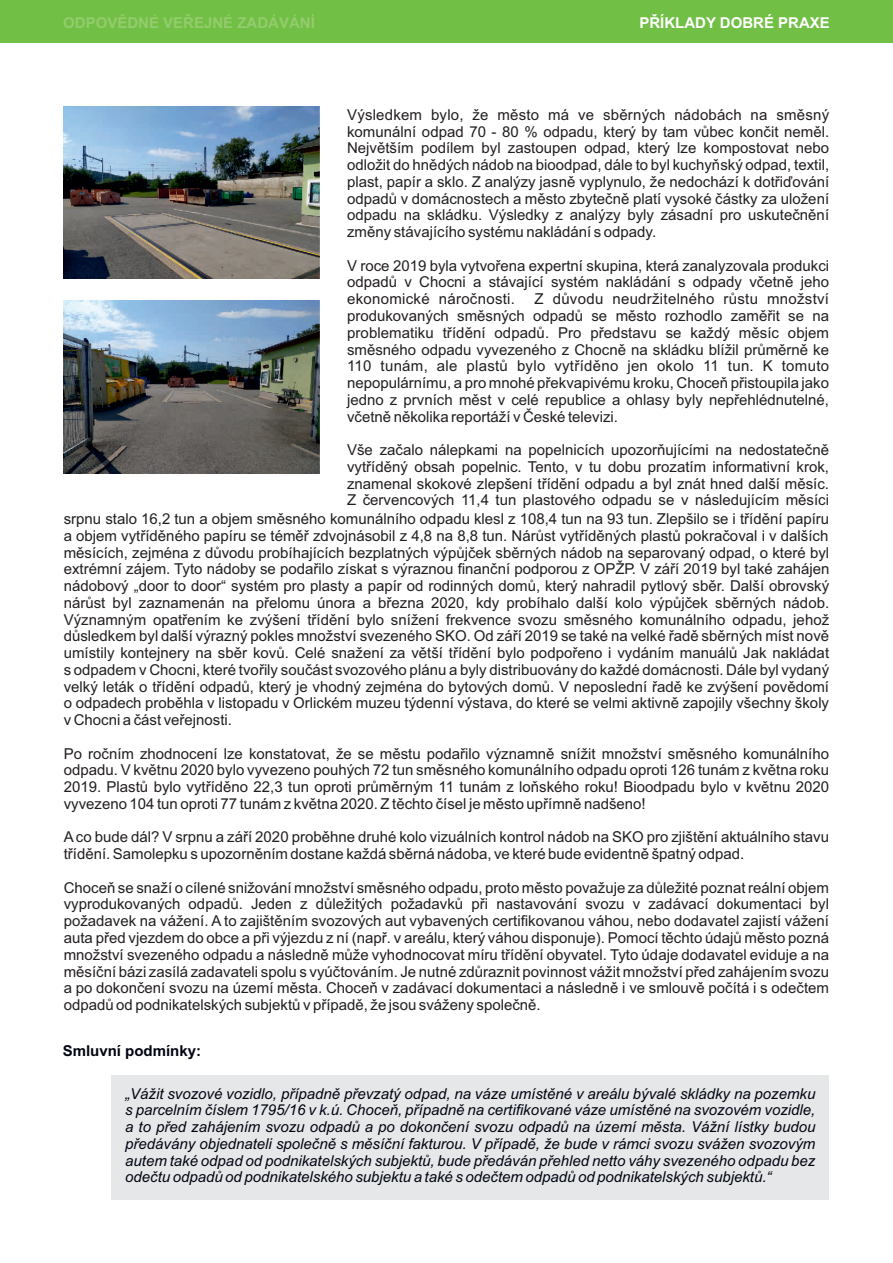
<style>
.page{position:relative;width:893px;height:1263px;background:#fff}
.page>*{position:absolute;margin:0;border:0;box-sizing:border-box;transform-origin:0 0}
.t1{font:15px/16.8px "Arial";color:#231f20;text-align:justify}
.t2{font:italic 15px/16.8px "Arial";color:#000411;text-align:justify}
.t3{font:700 15px "Arial";color:#94cc6e}
.t4{font:700 15px "Arial";color:#fff}
.t5{font:700 15px "Arial";color:#000411}
</style>
<div class="page">
<div style="left:0;top:0;width:893px;height:43px;background:#71bf44"></div>
<div style="left:111px;top:1075px;width:718px;height:124px;background:#e6e7e9"></div>
<img style="left:64px;top:106px;width:255px;height:173px">
<img style="left:64px;top:301px;width:255px;height:172px">
<p class="t3" style="left:63px;top:17px;width:253px">ODPOVĚDNÉ VEŘEJNÉ ZADÁVÁNÍ</p>
<p class="t4" style="left:639px;top:17px;width:192px">PŘÍKLADY DOBRÉ PRAXE</p>
<p class="t1" style="left:347px;top:108px;width:484px">Výsledkem bylo, že město má ve sběrných nádobách na směsný komunální odpad 70 - 80 % odpadu, který by tam vůbec končit neměl.<br>Největším podílem byl zastoupen odpad, který lze kompostovat nebo odložit do hnědých nádob na bioodpad, dále to byl kuchyňský odpad, textil, plast, papír a sklo. Z analýzy jasně vyplynulo, že nedochází k dotřiďování odpadů v domácnostech a město zbytečně platí vysoké částky za uložení odpadu na skládku. Výsledky z analýzy byly zásadní pro uskutečnění změny stávajícího systému nakládání s odpady.</p>
<p class="t1" style="left:347px;top:258px;width:483px">V roce 2019 byla vytvořena expertní skupina, která zanalyzovala produkci odpadů v Chocni a stávající systém nakládání s odpady včetně jeho ekonomické náročnosti.</p>
<p class="t1" style="left:347px;top:292px;width:484px;text-indent:187px">Z důvodu neudržitelného růstu množství produkovaných směsných odpadů se město rozhodlo zaměřit se na problematiku třídění odpadů. Pro představu se každý měsíc objem směsného odpadu vyvezeného z Chocně na skládku blížil průměrně ke 110 tunám, ale plastů bylo vytříděno jen okolo 11 tun. K tomuto nepopulárnímu, a pro mnohé překvapivému kroku, Choceň přistoupila jako jedno z prvních měst v celé republice a ohlasy byly nepřehlédnutelné, včetně několika reportáží v České televizi.</p>
<p class="t1" style="left:347px;top:443px;width:484px">Vše začalo nálepkami na popelnicích upozorňujícími na nedostatečně vytříděný obsah popelnic. Tento, v tu dobu prozatím informativní krok, znamenal skokové zlepšení třídění odpadu a byl znát hned další měsíc.<br>Z červencových 11,4 tun plastového odpadu se v následujícím měsíci</p>
<p class="t1" style="left:64px;top:512px;width:767px">srpnu stalo 16,2 tun a objem směsného komunálního odpadu klesl z 108,4 tun na 93 tun. Zlepšilo se i třídění papíru a objem vytříděného papíru se téměř zdvojnásobil z 4,8 na 8,8 tun. Nárůst vytříděných plastů pokračoval i v dalších měsících, zejména z důvodu probíhajících bezplatných výpůjček sběrných nádob na separovaný odpad, o které byl extrémní zájem. Tyto nádoby se podařilo získat s výraznou finanční podporou z OPŽP. V září 2019 byl také zahájen nádobový „door to door“ systém pro plasty a papír od rodinných domů, který nahradil pytlový sběr. Další obrovský nárůst byl zaznamenán na přelomu února a března 2020, kdy probíhalo další kolo výpůjček sběrných nádob.<br>Významným opatřením ke zvýšení třídění bylo snížení frekvence svozu směsného komunálního odpadu, jehož důsledkem byl další výrazný pokles množství svezeného SKO. Od září 2019 se také na velké řadě sběrných míst nově umístily kontejnery na sběr kovů. Celé snažení za větší třídění bylo podpořeno i vydáním manuálů Jak nakládat s odpadem v Chocni, které tvořily součást svozového plánu a byly distribuovány do každé domácnosti. Dále byl vydaný velký leták o třídění odpadů, který je vhodný zejména do bytových domů. V neposlední řadě ke zvýšení povědomí o odpadech proběhla v listopadu v Orlickém muzeu týdenní výstava, do které se velmi aktivně zapojily všechny školy v Chocni a část veřejnosti.</p>
<p class="t1" style="left:64px;top:746px;width:767px">Po ročním zhodnocení lze konstatovat, že se městu podařilo významně snížit množství směsného komunálního odpadu. V květnu 2020 bylo vyvezeno pouhých 72 tun směsného komunálního odpadu oproti 126 tunám z května roku 2019. Plastů bylo vytříděno 22,3 tun oproti průměrným 11 tunám z loňského roku! Bioodpadu bylo v květnu 2020 vyvezeno 104 tun oproti 77 tunám z května 2020. Z těchto čísel je město upřímně nadšeno!</p>
<p class="t1" style="left:64px;top:830px;width:767px">Aco bude dál? V srpnu a září 2020 proběhne druhé kolo vizuálních kontrol nádob na SKO pro zjištění aktuálního stavu třídění. Samolepku s upozorněním dostane každá sběrná nádoba, ve které bude evidentně špatný odpad.</p>
<p class="t1" style="left:64px;top:880px;width:767px">Choceň se snaží o cílené snižování množství směsného odpadu, proto město považuje za důležité poznat reální objem vyprodukovaných odpadů. Jeden z důležitých požadavků při nastavování svozu v zadávací dokumentaci byl požadavek na vážení. A to zajištěním svozových aut vybavených certifikovanou váhou, nebo dodavatel zajistí vážení auta před vjezdem do obce a při výjezdu z ní (např. v areálu, který váhou disponuje). Pomocí těchto údajů město pozná množství svezeného odpadu a následně může vyhodnocovat míru třídění obyvatel. Tyto údaje dodavatel eviduje a na měsíční bázi zasílá zadavateli spolu s vyúčtováním. Je nutné zdůraznit povinnost vážit množství před zahájením svozu a po dokončení svozu na území města. Choceň v zadávací dokumentaci a následně i ve smlouvě počítá i s odečtem odpadů od podnikatelských subjektů v případě, že jsou sváženy společně.</p>
<p class="t5" style="left:63px;top:1045px;width:140px">Smluvní podmínky:</p>
<p class="t2" style="left:125px;top:1086px;width:692px">„Vážit svozové vozidlo, případně převzatý odpad, na váze umístěné v areálu bývalé skládky na pozemku s parcelním číslem 1795/16 v k.ú. Choceň, případně na certifikované váze umístěné na svozovém vozidle, a to před zahájením svozu odpadů a po dokončení svozu odpadů na území města. Vážní lístky budou předávány objednateli společně s měsíční fakturou. V případě, že bude v rámci svozu svážen svozovým autem také odpad od podnikatelských subjektů, bude předáván přehled netto váhy svezeného odpadu bez odečtu odpadů od podnikatelského subjektu a také s odečtem odpadů od podnikatelských subjektů.“</p>
</div>
